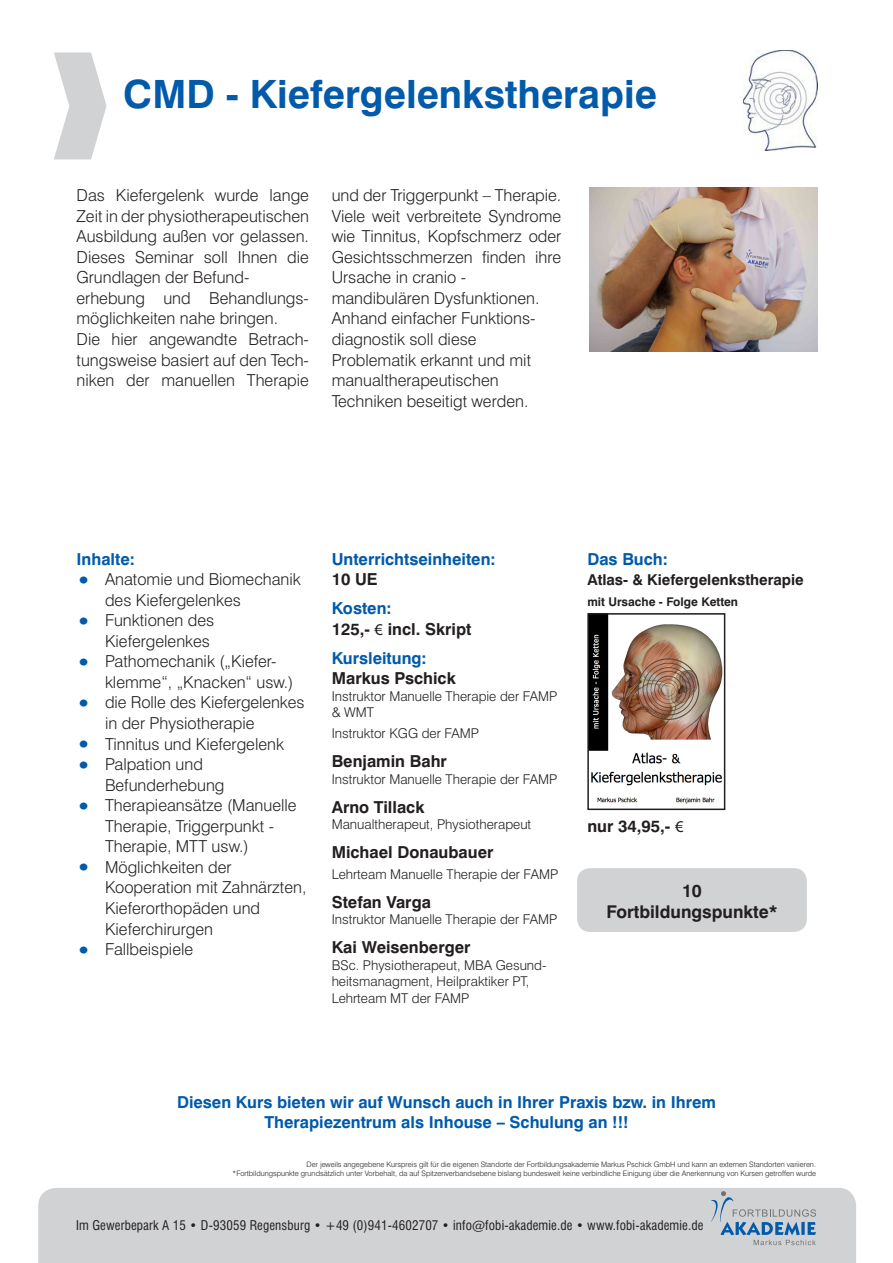
<style>
.page{position:relative;width:893px;height:1263px;background:#fff}
.page>*{position:absolute;margin:0;border:0;box-sizing:border-box;transform-origin:0 0}
.t1{font:700 39px "Swiss 721 BT";color:#015aaa}
.t2{font:700 17.55px "Swiss 721 BT";color:#231f20}
.t3{font:300 16.5px/20.5px "Swiss 721 BT";color:#231f20}
.t4{font:700 16.5px "Swiss 721 BT";color:#015aaa}
.t5{font:700 16.5px/20.5px "Swiss 721 BT";color:#231f20}
.t6{font:700 15px "Swiss 721 BT";color:#231f20}
.t7{font:300 13.5px/16.5px "Swiss 721 BT";color:#231f20}
.t8{font:condensed 13.05px "Swiss 721 BT";letter-spacing:.01em;color:#231f20}
.t9{font:700 12px "Swiss 721 BT";color:#231f20}
.t10{font:300 7.5px/9px "Swiss 721 BT";color:#231f20;text-align:right}
.s1{font-family:"Mix";font-weight:400;font-size:34.5px;color:#015aaa}
.s2{color:#015aaa}
.s3{font-family:"Myriad Pro";font-weight:400}
</style>
<div class="page">
<div style="left:38px;top:1188px;width:818px;height:75px;background:#d1d2d4"></div>
<svg style="left:711px;top:1191px;width:105px;height:54px;background:#b2bec9"></svg>
<img style="left:589px;top:188px;width:228px;height:163px">
<img style="left:590px;top:616px;width:132px;height:188px">
<div style="left:587px;top:613px;width:138px;height:197px;border:2px solid #231f20"></div>
<img style="left:744px;top:50px;width:73px;height:100px">
<div style="left:577px;top:868px;width:230px;height:64px;background:#d1d2d4;border-radius:13px"></div>
<p class="t1" style="left:123px;top:70px;width:535px">CMD - Kiefergelenkstherapie</p>
<p class="t3" style="left:77px;top:185px;width:234px;text-align:justify">Das Kiefergelenk wurde lange Zeit in der physiotherapeutischen Ausbildung außen vor gelassen.<br>Dieses Seminar soll Ihnen die Grundlagen der Befund-</p>
<p class="t3" style="left:77px;top:288px;width:234px">erhebung und Behandlungs&shy;möglichkeiten nahe bringen.</p>
<p class="t3" style="left:77px;top:329px;width:234px;text-align:justify">Die hier angewandte Betrach&shy;tungsweise basiert auf den Tech&shy;niken der manuellen Therapie</p>
<p class="t3" style="left:332px;top:185px;width:231px">und der Triggerpunkt – Therapie.</p>
<p class="t3" style="left:332px;top:205px;width:231px;text-align:justify">Viele weit verbreitete Syndrome wie Tinnitus, Kopfschmerz oder Gesichtsschmerzen finden ihre Ursache in cranio -</p>
<p class="t3" style="left:332px;top:288px;width:209px">mandibulären Dysfunktionen.</p>
<p class="t3" style="left:332px;top:308px;width:205px">Anhand einfacher Funktions-</p>
<p class="t3" style="left:332px;top:329px;width:146px">diagnostik soll diese</p>
<p class="t3" style="left:332px;top:349px;width:201px">Problematik erkannt und mit</p>
<p class="t3" style="left:332px;top:370px;width:169px">manualtherapeutischen</p>
<p class="t3" style="left:332px;top:390px;width:198px">Techniken beseitigt werden.</p>
<p class="t4" style="left:77px;top:549px;width:60px">Inhalte:</p>
<p class="t3" style="left:105px;top:569px;width:197px;text-indent:-28px"><span class="s1">•</span> Anatomie und Biomechanik des Kiefergelenkes</p>
<p class="t3" style="left:77px;top:610px;width:139px"><span class="s1">•</span> Funktionen des</p>
<p class="t3" style="left:105px;top:630px;width:107px">Kiefergelenkes</p>
<p class="t3" style="left:77px;top:651px;width:201px"><span class="s1">•</span> Pathomechanik („Kiefer-</p>
<p class="t3" style="left:105px;top:672px;width:190px">klemme“, „Knacken“ usw.)</p>
<p class="t3" style="left:105px;top:692px;width:201px;text-indent:-28px"><span class="s1">•</span> die Rolle des Kiefergelenkes in der Physiotherapie</p>
<p class="t3" style="left:77px;top:733px;width:209px"><span class="s1">•</span> Tinnitus und Kiefergelenk</p>
<p class="t3" style="left:77px;top:754px;width:128px"><span class="s1">•</span> Palpation und</p>
<p class="t3" style="left:105px;top:774px;width:121px">Befunderhebung</p>
<p class="t3" style="left:77px;top:795px;width:222px"><span class="s1">•</span> Therapieansätze (Manuelle</p>
<p class="t3" style="left:105px;top:815px;width:171px">Therapie, Triggerpunkt -</p>
<p class="t3" style="left:105px;top:836px;width:145px">Therapie, MTT usw.)</p>
<p class="t3" style="left:77px;top:856px;width:156px"><span class="s1">•</span> Möglichkeiten der</p>
<p class="t3" style="left:105px;top:877px;width:203px">Kooperation mit Zahnärzten,</p>
<p class="t3" style="left:105px;top:898px;width:157px">Kieferorthopäden und</p>
<p class="t3" style="left:105px;top:918px;width:109px">Kieferchirurgen</p>
<p class="t3" style="left:77px;top:939px;width:118px"><span class="s1">•</span> Fallbeispiele</p>
<p class="t4" style="left:332px;top:549px;width:165px">Unterrichtseinheiten:</p>
<p class="t5" style="left:332px;top:569px;width:48px">10 UE</p>
<p class="t5" style="left:332px;top:598px;width:141px"><span class="s2">Kosten:<br></span>125,- <span class="s3">€</span> incl. Skript</p>
<p class="t5" style="left:332px;top:647px;width:126px"><span class="s2">Kursleitung:<br></span>Markus Pschick</p>
<p class="t7" style="left:332px;top:688px;width:227px">Instruktor Manuelle Therapie der FAMP &amp; WMT</p>
<p class="t7" style="left:332px;top:725px;width:149px">Instruktor KGG der FAMP</p>
<p class="t5" style="left:332px;top:751px;width:117px">Benjamin Bahr</p>
<p class="t7" style="left:332px;top:770px;width:227px">Instruktor Manuelle Therapie der FAMP</p>
<p class="t5" style="left:332px;top:796px;width:94px">Arno Tillack</p>
<p class="t7" style="left:332px;top:816px;width:201px">Manualtherapeut, Physiotherapeut</p>
<p class="t5" style="left:332px;top:842px;width:163px">Michael Donaubauer</p>
<p class="t7" style="left:332px;top:865px;width:228px">Lehrteam Manuelle Therapie der FAMP</p>
<p class="t5" style="left:332px;top:891px;width:101px">Stefan Varga</p>
<p class="t7" style="left:332px;top:911px;width:227px">Instruktor Manuelle Therapie der FAMP</p>
<p class="t5" style="left:332px;top:937px;width:140px">Kai Weisenberger</p>
<p class="t7" style="left:332px;top:956px;width:216px">BSc. Physiotherapeut, MBA Gesund&shy;heitsmanagment, Heilpraktiker PT,</p>
<p class="t7" style="left:332px;top:989px;width:139px">Lehrteam MT der FAMP</p>
<p class="t4" style="left:587px;top:549px;width:82px">Das Buch:</p>
<p class="t6" style="left:587px;top:571px;width:218px">Atlas- &amp; Kiefergelenkstherapie</p>
<p class="t9" style="left:587px;top:594px;width:152px">mit Ursache - Folge Ketten</p>
<p class="t5" style="left:587px;top:815px;width:98px">nur 34,95,- <span class="s3">€</span></p>
<p class="t2" style="left:682px;top:879px;width:21px">10</p>
<p class="t2" style="left:606px;top:901px;width:173px">Fortbildungspunkte*</p>
<p class="t4" style="left:177px;top:1092px;width:540px">Diesen Kurs bieten wir auf Wunsch auch in Ihrer Praxis bzw. in Ihrem</p>
<p class="t4" style="left:264px;top:1112px;width:366px">Therapiezentrum als Inhouse – Schulung an !!!</p>
<p class="t10" style="left:233px;top:1160px;width:585px">Der jeweils angegebene Kurspreis gilt für die eigenen Standorte der Fortbildungsakademie Markus Pschick GmbH und kann an externen Standorten variieren.<br>*Fortbildungspunkte grundsätzlich unter Vorbehalt, da auf Spitzenverbandsebene bislang bundesweit keine verbindliche Einigung über die Anerkennung von Kursen getroffen wurde</p>
<p class="t8" style="left:76px;top:1217px;width:629px">Im Gewerbepark A 15 • D-93059 Regensburg • +49 (0)941-4602707 • info@fobi-akademie.de • www.fobi-akademie.de</p>
</div>
